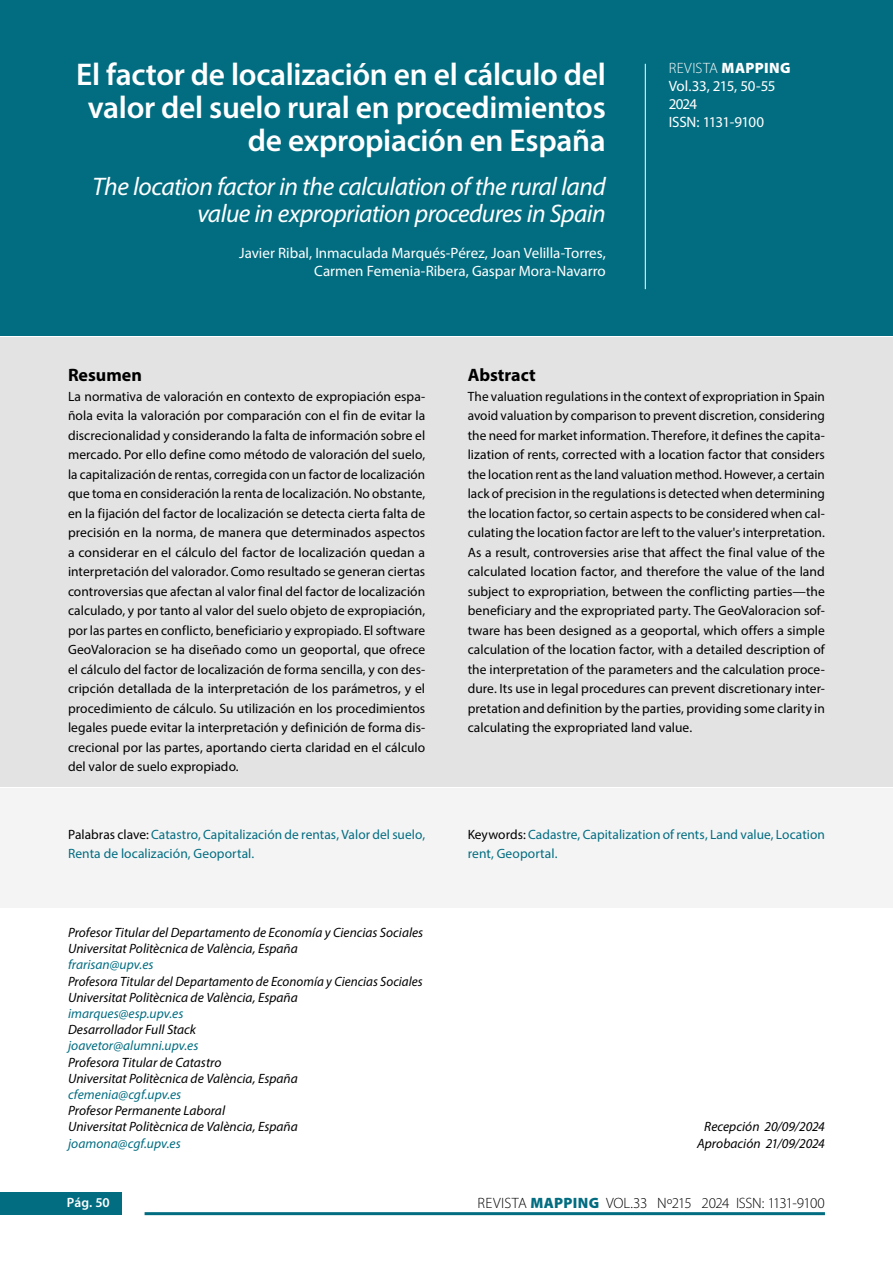
<style>
.page{position:relative;width:893px;height:1263px;background:#fff}
.page>*{position:absolute;margin:0;border:0;box-sizing:border-box;transform-origin:0 0}
.t1{font:600 31.5px/33px "Myriad Pro";letter-spacing:-.01em;color:#fff;text-align:right}
.t2{font:italic 25.5px/27px "Myriad Pro";letter-spacing:-.02em;color:#fff;text-align:right}
.t3{font:700 18px "Myriad Pro";color:#000}
.t4{font:15px/18px "Myriad Pro";color:#fff;text-align:right}
.t5{font:15px/18px "Myriad Pro";letter-spacing:-.04em;color:#fff}
.t6{font:300 15px "Myriad Pro";letter-spacing:-.02em;color:#000}
.t7{font:13.5px/19.5px "Myriad Pro";letter-spacing:.005em;color:#000;text-align:justify}
.t8{font:italic 13.5px/16.2px "Myriad Pro";color:#000}
.t9{font:13.5px/19.5px "Myriad Pro";letter-spacing:.005em;color:#026d81}
.t10{font:600 13.5px "Myriad Pro";color:#fff}
.s1{font-weight:300}
.s2{font-weight:900}
.s3{color:#000}
.s4{color:#026d81}
.s5{font-weight:900;color:#026d81}
</style>
<div class="page">
<div style="left:0;top:1193px;width:121px;height:22px;background:#026d81"></div>
<hr style="left:145px;top:1212px;width:680px;height:3px;background:#026d81">
<div style="left:0;top:337px;width:893px;height:450px;background:#e3e3e3"></div>
<div style="left:0;top:0;width:893px;height:336px;background:#026d81"></div>
<div style="left:0;top:789px;width:893px;height:119px;background:#f4f4f4"></div>
<hr style="left:645px;top:64px;width:1px;height:225px;background:#fff">
<p class="t1" style="left:76px;top:57px;width:531px">El factor de localización en el cálculo del valor del suelo rural en procedimientos de expropiación en España</p>
<p class="t2" style="left:93px;top:173px;width:515px">The location factor in the calculation of the rural land value in expropriation procedures in Spain</p>
<p class="t4" style="left:239px;top:244px;width:368px">Javier Ribal, Inmaculada Marqués-Pérez, Joan Velilla-Torres,<br>Carmen Femenia-Ribera, Gaspar Mora-Navarro</p>
<p class="t5" style="left:669px;top:59px;width:123px"><span class="s1">REVISTA</span> <span class="s2">MAPPING<br></span>Vol.33, 215, 50-55<br>2024<br>ISSN: 1131-9100</p>
<p class="t3" style="left:68px;top:363px;width:75px">Resumen</p>
<p class="t7" style="left:68px;top:386px;width:359px">La normativa de valoración en contexto de expropiación espa&shy;ñola evita la valoración por comparación con el fin de evitar la discrecionalidad y considerando la falta de información sobre el mercado. Por ello define como método de valoración del suelo, la capitalización de rentas, corregida con un factor de localización que toma en consideración la renta de localización. No obstante, en la fijación del factor de localización se detecta cierta falta de precisión en la norma, de manera que determinados aspectos a considerar en el cálculo del factor de localización quedan a interpretación del valorador. Como resultado se generan ciertas controversias que afectan al valor final del factor de localización calculado, y por tanto al valor del suelo objeto de expropiación, por las partes en conflicto, beneficiario y expropiado. El software GeoValoracion se ha diseñado como un geoportal, que ofrece el cálculo del factor de localización de forma sencilla, y con des&shy;cripción detallada de la interpretación de los parámetros, y el procedimiento de cálculo. Su utilización en los procedimientos legales puede evitar la interpretación y definición de forma dis&shy;crecional por las partes, aportando cierta claridad en el cálculo del valor de suelo expropiado.</p>
<p class="t3" style="left:468px;top:363px;width:69px">Abstract</p>
<p class="t7" style="left:468px;top:386px;width:359px">The valuation regulations in the context of expropriation in Spain avoid valuation by comparison to prevent discretion, considering the need for market information. Therefore, it defines the capita&shy;lization of rents, corrected with a location factor that considers the location rent as the land valuation method. However, a certain lack of precision in the regulations is detected when determining the location factor, so certain aspects to be considered when cal&shy;culating the location factor are left to the valuer's interpretation.<br>As a result, controversies arise that affect the final value of the calculated location factor, and therefore the value of the land subject to expropriation, between the conflicting parties—the beneficiary and the expropriated party. The GeoValoracion sof&shy;tware has been designed as a geoportal, which offers a simple calculation of the location factor, with a detailed description of the interpretation of the parameters and the calculation proce&shy;dure. Its use in legal procedures can prevent discretionary inter&shy;pretation and definition by the parties, providing some clarity in calculating the expropriated land value.</p>
<p class="t9" style="left:68px;top:824px;width:359px"><span class="s3">Palabras clave:</span> Catastro, Capitalización de rentas, Valor del suelo,<br>Renta de localización, Geoportal.</p>
<p class="t9" style="left:468px;top:824px;width:359px"><span class="s3">Keywords:</span> Cadastre, Capitalization of rents, Land value, Location rent, Geoportal.</p>
<p class="t8" style="left:68px;top:924px;width:357px">Profesor Titular del Departamento de Economía y Ciencias Sociales Universitat Politècnica de València, España<br><span class="s4">frarisan@upv.es<br></span>Profesora Titular del Departamento de Economía y Ciencias Sociales Universitat Politècnica de València, España<br><span class="s4">imarques@esp.upv.es<br></span>Desarrollador Full Stack<br><span class="s4">joavetor@alumni.upv.es<br></span>Profesora Titular de Catastro<br>Universitat Politècnica de València, España<br><span class="s4">cfemenia@cgf.upv.es<br></span>Profesor Permanente Laboral<br>Universitat Politècnica de València, España<br><span class="s4">joamona@cgf.upv.es</span></p>
<p class="t8" style="left:697px;top:1118px;width:129px;text-align:center">Recepción 20/09/2024<br>Aprobación 21/09/2024</p>
<p class="t10" style="left:67px;top:1194px;width:44px">Pág. 50</p>
<p class="t6" style="left:478px;top:1194px;width:349px">REVISTA <span class="s5">MAPPING</span> VOL.33 Nº215 2024 ISSN: 1131-9100</p>
</div>
